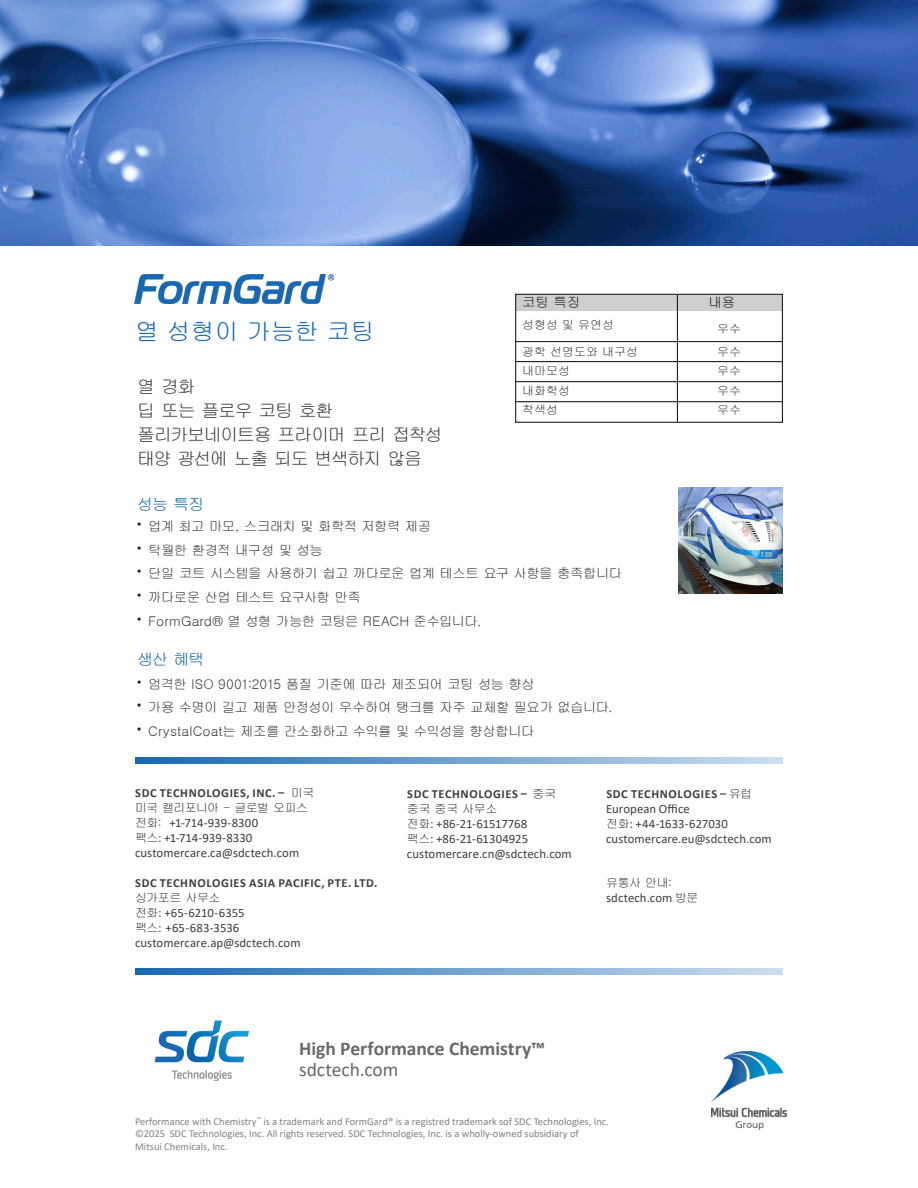
<style>
.page{position:relative;width:918px;height:1188px;background:#fff}
.page>*{position:absolute;margin:0;border:0;box-sizing:border-box;transform-origin:0 0}
.t1{font:24px "Gulim";color:#1768b4}
.t2{font:700 19.5px "Calibri";color:#69696c}
.t3{font:19.5px "Calibri";letter-spacing:-.005em;color:#69696c}
.t4{font:18px "Gulim";letter-spacing:-.08em;color:#3e3e3f}
.t5{font:16.05px "Gulim";letter-spacing:-.07em;color:#1768b4}
.t6{font:13.5px "Gulim";letter-spacing:-.045em;color:#3e3e3f}
.t7{font:13.5px "Gulim";letter-spacing:-.01em;color:#3e3e3f}
.t8{font:13.5px "Gulim";color:#231f20}
.t9{font:12.75px "Calibri";letter-spacing:.005em;color:#3e3e3f}
.t10{font:700 12.3px "Calibri";letter-spacing:.05em;color:#3e3e3f}
.t11{font:12px "Gulim";color:#3e3e3f}
.t12{font:12px "Gulim";letter-spacing:-.06em;color:#3e3e3f}
.t13{font:10.5px "Calibri";color:#808285}
.s1{font-family:"Gulim";font-weight:400;font-size:12px}
.s2{font-family:"Gulim";font-size:12px}
</style>
<div class="page">
<img style="left:678px;top:488px;width:105px;height:106px">
<svg style="left:135px;top:969px;width:648px;height:6px;background:#72a3d1"></svg>
<svg style="left:135px;top:757px;width:648px;height:6px;background:#72a3d1"></svg>
<img style="left:0;top:0;width:918px;height:246px">
<div style="left:516px;top:295px;width:266px;height:15px;background:#cdced0"></div>
<hr style="left:516px;top:341px;width:266px;height:1px;background:#231f20">
<div style="left:515px;top:294px;width:268px;height:129px;border:1px solid #231f20"></div>
<hr style="left:516px;top:361px;width:266px;height:1px;background:#231f20">
<hr style="left:516px;top:401px;width:267px;height:1px;background:#231f20">
<hr style="left:516px;top:381px;width:266px;height:1px;background:#231f20">
<hr style="left:677px;top:294px;width:1px;height:128px;background:#231f20">
<img style="left:135px;top:274px;width:199px;height:30px">
<img style="left:154px;top:1020px;width:96px;height:61px">
<img style="left:711px;top:1052px;width:76px;height:78px">
<p class="t8" style="left:522px;top:295px;width:60px">코팅 특징</p>
<p class="t8" style="left:708px;top:295px;width:28px">내용</p>
<p class="t11" style="left:522px;top:319px;width:93px">성형성 및 유연성</p>
<p class="t11" style="left:717px;top:323px;width:25px">우수</p>
<p class="t11" style="left:522px;top:346px;width:117px">광학 선명도와 내구성</p>
<p class="t11" style="left:717px;top:346px;width:25px">우수</p>
<p class="t11" style="left:522px;top:365px;width:49px">내마모성</p>
<p class="t11" style="left:717px;top:365px;width:25px">우수</p>
<p class="t11" style="left:522px;top:385px;width:49px">내화학성</p>
<p class="t11" style="left:717px;top:385px;width:25px">우수</p>
<p class="t11" style="left:522px;top:404px;width:37px">착색성</p>
<p class="t11" style="left:717px;top:404px;width:25px">우수</p>
<p class="t1" style="left:135px;top:319px;width:241px">열 성형이 가능한 코팅</p>
<p class="t4" style="left:137px;top:377px;width:60px">열 경화</p>
<p class="t4" style="left:137px;top:401px;width:198px">딥 또는 플로우 코팅 호환</p>
<p class="t4" style="left:137px;top:425px;width:307px">폴리카보네이트용 프라이머 프리 접착성</p>
<p class="t4" style="left:137px;top:449px;width:286px">태양 광선에 노출 되도 변색하지 않음</p>
<p class="t5" style="left:137px;top:496px;width:69px">성능 특징</p>
<p class="t6" style="left:137px;top:519px;width:296px"><sup>•</sup> 업계 최고 마모, 스크래치 및 화학적 저항력 제공</p>
<p class="t6" style="left:137px;top:543px;width:187px"><sup>•</sup> 탁월한 환경적 내구성 및 성능</p>
<p class="t6" style="left:137px;top:567px;width:487px"><sup>•</sup> 단일 코트 시스템을 사용하기 쉽고 까다로운 업계 테스트 요구 사항을 충족합니다</p>
<p class="t6" style="left:137px;top:590px;width:225px"><sup>•</sup> 까다로운 산업 테스트 요구사항 만족</p>
<p class="t7" style="left:137px;top:614px;width:346px"><sup>•</sup> FormGard® 열 성형 가능한 코팅은 REACH 준수입니다.</p>
<p class="t5" style="left:137px;top:651px;width:69px">생산 혜택</p>
<p class="t6" style="left:137px;top:677px;width:399px"><sup>•</sup> 엄격한 ISO 9001:2015 품질 기준에 따라 제조되어 코팅 성능 향상</p>
<p class="t6" style="left:137px;top:701px;width:477px"><sup>•</sup> 가용 수명이 길고 제품 안정성이 우수하여 탱크를 자주 교체할 필요가 없습니다.</p>
<p class="t6" style="left:137px;top:724px;width:399px"><sup>•</sup> CrystalCoat는 제조를 간소화하고 수익률 및 수익성을 향상합니다</p>
<p class="t10" style="left:135px;top:785px;width:181px">SDC TECHNOLOGIES, INC. – <span class="s1">미국</span></p>
<p class="t12" style="left:135px;top:802px;width:175px">미국 캘리포니아 - 글로벌 오피스</p>
<p class="t9" style="left:135px;top:814px;width:125px"><span class="s2">전화:</span> +1-714-939-8300</p>
<p class="t9" style="left:135px;top:829px;width:119px"><span class="s2">팩스</span>: +1-714-939-8330</p>
<p class="t9" style="left:135px;top:844px;width:166px">customercare.ca@sdctech.com</p>
<p class="t10" style="left:135px;top:875px;width:244px">SDC TECHNOLOGIES ASIA PACIFIC, PTE. LTD.</p>
<p class="t11" style="left:135px;top:892px;width:87px">싱가포르 사무소</p>
<p class="t9" style="left:135px;top:904px;width:111px"><span class="s2">전화</span>: +65-6210-6355</p>
<p class="t9" style="left:135px;top:919px;width:106px"><span class="s2">팩스</span>: +65-683-3536</p>
<p class="t9" style="left:135px;top:934px;width:167px">customercare.ap@sdctech.com</p>
<p class="t10" style="left:407px;top:785px;width:151px">SDC TECHNOLOGIES – <span class="s1">중국</span></p>
<p class="t11" style="left:407px;top:802px;width:92px">중국 중국 사무소</p>
<p class="t9" style="left:407px;top:815px;width:122px"><span class="s2">전화</span>: +86-21-61517768</p>
<p class="t9" style="left:407px;top:830px;width:123px"><span class="s2">팩스</span>: +86-21-61304925</p>
<p class="t9" style="left:407px;top:845px;width:166px">customercare.cn@sdctech.com</p>
<p class="t10" style="left:606px;top:785px;width:147px">SDC TECHNOLOGIES – <span class="s1">유럽</span></p>
<p class="t9" style="left:606px;top:800px;width:85px">European Office</p>
<p class="t9" style="left:606px;top:815px;width:123px"><span class="s2">전화</span>: +44-1633-627030</p>
<p class="t9" style="left:606px;top:830px;width:167px">customercare.eu@sdctech.com</p>
<p class="t11" style="left:606px;top:877px;width:67px">유통사 안내:</p>
<p class="t9" style="left:606px;top:889px;width:94px">sdctech.com <span class="s2">방문</span></p>
<p class="t2" style="left:299px;top:1034px;width:248px">High Performance Chemistry™</p>
<p class="t3" style="left:299px;top:1056px;width:101px">sdctech.com</p>
<p class="t13" style="left:135px;top:1114px;width:475px">Performance with Chemistry<sup>™</sup> is a trademark and FormGard® is a registred trademark sof SDC Technologies, Inc.</p>
<p class="t13" style="left:135px;top:1126px;width:445px">©2025 SDC Technologies, Inc. All rights reserved. SDC Technologies, Inc. is a wholly-owned subsidiary of</p>
<p class="t13" style="left:135px;top:1139px;width:94px">Mitsui Chemicals, Inc.</p>
</div>
